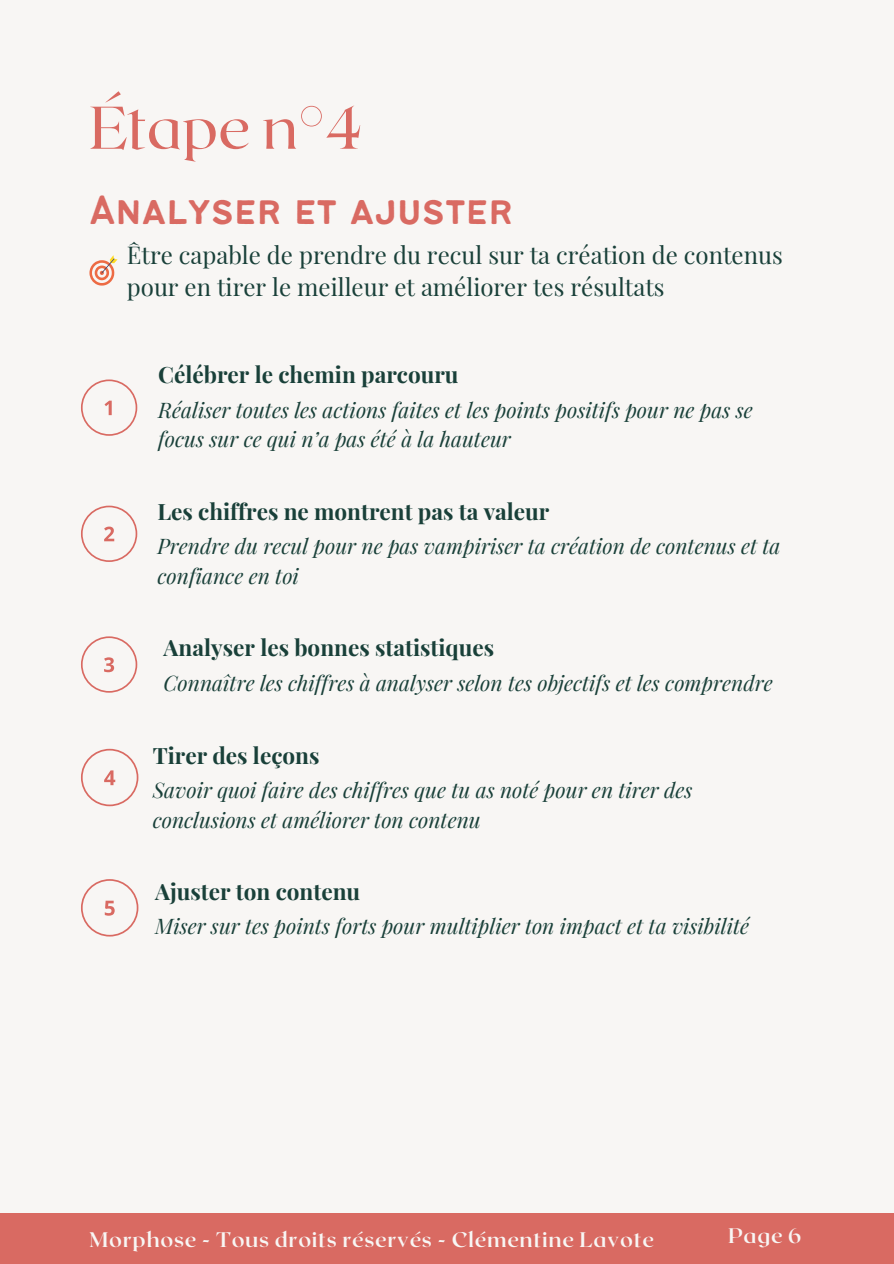
<style>
.page{position:relative;width:894px;height:1264px;background:#fff}
.page>*{position:absolute;margin:0;border:0;box-sizing:border-box;transform-origin:0 0}
.t1{font:60px "Roxborough CF";color:#d96a62}
.t2{font:45px "Bantayog";color:#d96a62}
.t3{font:24px/32.7px "Playfair Display";color:#194039}
.t4{font:700 22.5px "Playfair Display";color:#194039}
.t5{font:italic 21px/29.2px "Playfair Display";color:#194039}
.t6{font:700 21px "Roxborough CF";letter-spacing:.035em;color:#f8f6f4}
</style>
<div class="page">
<div style="left:0;top:0;width:893px;height:1263px;background:#f8f6f4"></div>
<svg style="left:89px;top:255px;width:28px;height:30px"></svg>
<div style="left:0;top:1213px;width:893px;height:50px;background:#d96a62"></div>
<svg style="left:81px;top:379px;width:56px;height:57px"></svg>
<svg style="left:81px;top:505px;width:56px;height:57px"></svg>
<svg style="left:81px;top:636px;width:56px;height:56px"></svg>
<svg style="left:81px;top:748px;width:57px;height:58px"></svg>
<svg style="left:81px;top:879px;width:57px;height:57px"></svg>
<h1 class="t1" style="left:89px;top:89px;width:274px">Étape n°4</h1>
<h2 class="t2" style="left:89px;top:192px;width:425px">Analyser et ajuster</h2>
<p class="t3" style="left:127px;top:237px;width:657px">Être capable de prendre du recul sur ta création de contenus pour en tirer le meilleur et améliorer tes résultats</p>
<p class="t4" style="left:158px;top:359px;width:302px">Célébrer le chemin parcouru</p>
<p class="t5" style="left:158px;top:394px;width:596px">Réaliser toutes les actions faites et les points positifs pour ne pas se focus sur ce qui n’a pas été à la hauteur</p>
<p class="t4" style="left:157px;top:495px;width:393px">Les chiffres ne montrent pas ta valeur</p>
<p class="t5" style="left:157px;top:531px;width:624px">Prendre du recul pour ne pas vampiriser ta création de contenus et ta confiance en toi</p>
<p class="t4" style="left:163px;top:632px;width:332px">Analyser les bonnes statistiques</p>
<p class="t5" style="left:163px;top:667px;width:610px">Connaître les chiffres à analyser selon tes objectifs et les comprendre</p>
<p class="t4" style="left:153px;top:739px;width:168px">Tirer des leçons</p>
<p class="t5" style="left:153px;top:774px;width:541px">Savoir quoi faire des chiffres que tu as noté pour en tirer des conclusions et améliorer ton contenu</p>
<p class="t4" style="left:155px;top:875px;width:206px">Ajuster ton contenu</p>
<p class="t5" style="left:155px;top:911px;width:595px">Miser sur tes points forts pour multiplier ton impact et ta visibilité</p>
<p class="t6" style="left:89px;top:1225px;width:565px">Morphose - Tous droits réservés - Clémentine Lavote</p>
<p class="t6" style="left:728px;top:1222px;width:75px">Page 6</p>
</div>
